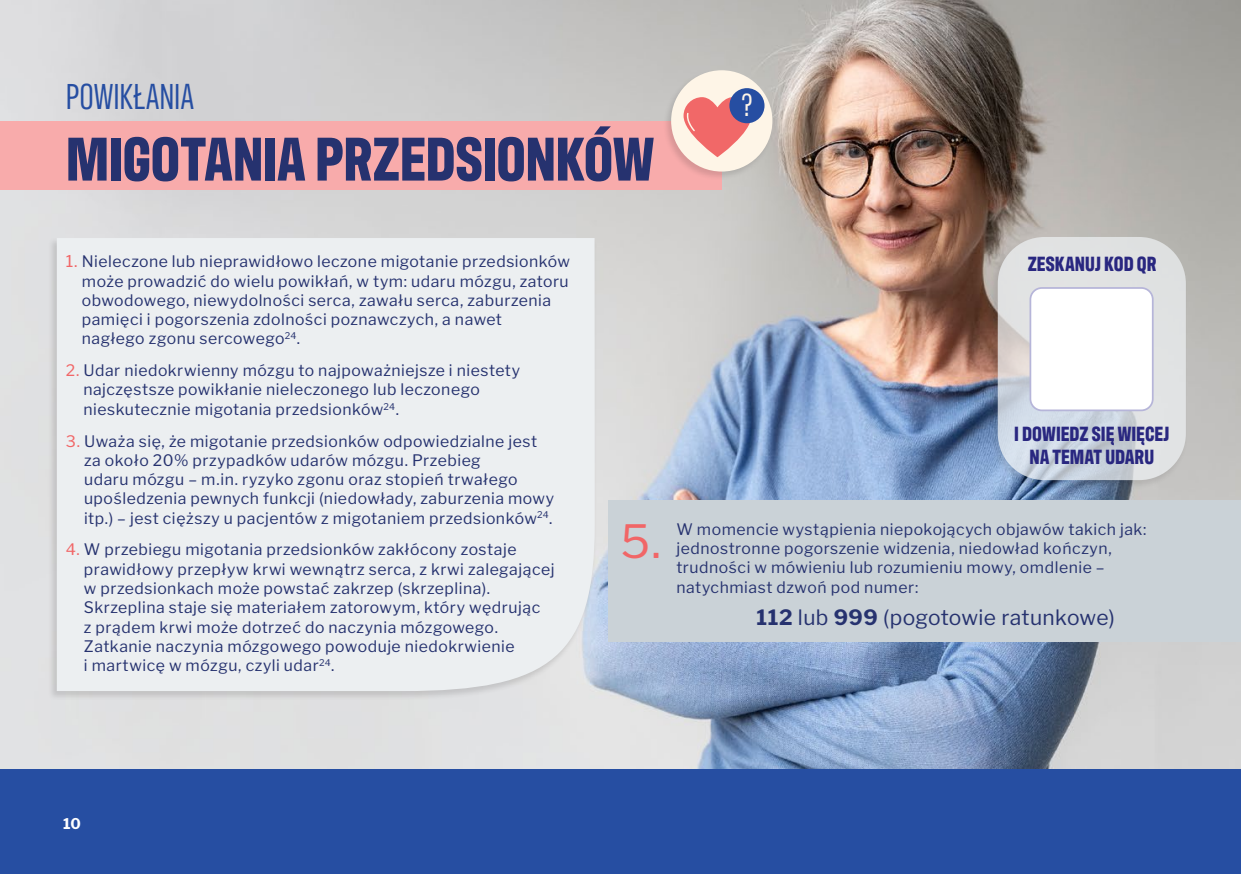
<style>
.page{position:relative;width:1241px;height:874px;background:#fff}
.page>*{position:absolute;margin:0;border:0;box-sizing:border-box;transform-origin:0 0}
.Headline{font:700 63px "Antarctican Headline";letter-spacing:-.01em;color:#26326f}
.Intro_text{font:45.5px "Libre Franklin";color:#f16667}
.Headline_eyebrow{font:36.75px "Antarctican Headline";letter-spacing:.015em;color:#264ea2}
.t1{font:32.55px "Antarctican Headline";color:#fef5e7}
.Sub-head{font:700 21px/22.8px "Antarctican Headline";color:#292780;text-align:center}
.Intro_text-2{font:21px "Libre Franklin";letter-spacing:.015em;color:#26326f}
.Intro_text-3{font:15.75px/19.2px "Libre Franklin";letter-spacing:.035em;color:#26326f}
.t2{font:700 14.7px "Libre Franklin";color:#fff}
.s1{font-size:16.28px;color:#f16667}
.s2{color:#f16667}
.s3{font-weight:700}
</style>
<div class="page">
<img style="left:0;top:0;width:1240px;height:768px">
<div style="left:0;top:768px;width:1240px;height:105px;background:#264ea2"></div>
<div style="left:48px;top:236px;width:549px;height:464px;background:#231f20;opacity:.15"></div>
<div style="left:57px;top:238px;width:537px;height:452px;background:#eceff1"></div>
<div style="left:0;top:121px;width:721px;height:69px;background:#f8abab"></div>
<hr style="left:1240px;top:118px;width:1px;height:69px;background:#f8abab">
<div style="left:988px;top:235px;width:199px;height:254px;background:#231f20;opacity:.15"></div>
<svg style="left:997px;top:237px;width:188px;height:243px;background:#d7dbdf"></svg>
<div style="left:1030px;top:288px;width:122px;height:122px;background:#fff;border-radius:11px"></div>
<div style="left:1029px;top:287px;width:124px;height:124px;border:2px solid #b6b5d9;border-radius:11px"></div>
<div style="left:608px;top:500px;width:632px;height:141px;background:#cad2d7"></div>
<div style="left:662px;top:69px;width:112px;height:112px;background:#231f20;opacity:.15"></div>
<div style="left:671px;top:70px;width:101px;height:101px;background:#fef5e7;border-radius:50%"></div>
<div style="left:729px;top:88px;width:35px;height:35px;background:#264ea2;border-radius:50%"></div>
<svg style="left:683px;top:94px;width:68px;height:63px"></svg>
<p class="Headline_eyebrow" style="left:66px;top:71px;width:129px">POWIKŁANIA</p>
<p class="Headline" style="left:66px;top:114px;width:589px">MIGOTANIA PRZEDSIONKÓW</p>
<h3 class="t1" style="left:741px;top:83px;width:12px">?</h3>
<p class="Intro_text-3" style="left:82px;top:252px;width:489px;text-indent:-16px"><span class="s1">1.</span> Nieleczone lub nieprawidłowo leczone migotanie przedsionków może prowadzić do wielu powikłań, w tym: udaru mózgu, zatoru obwodowego, niewydolności serca, zawału serca, zaburzenia pamięci i pogorszenia zdolności poznawczych, a nawet<br>nagłego zgonu sercowego<sup>24</sup>.</p>
<p class="Intro_text-3" style="left:83px;top:360px;width:438px;text-indent:-18px"><span class="s2">2.</span> Udar niedokrwienny mózgu to najpoważniejsze i niestety najczęstsze powikłanie nieleczonego lub leczonego nieskutecznie migotania przedsionków<sup>24</sup>.</p>
<p class="Intro_text-3" style="left:84px;top:431px;width:472px;text-indent:-18px"><span class="s2">3.</span> Uważa się, że migotanie przedsionków odpowiedzialne jest za około 20% przypadków udarów mózgu. Przebieg<br>udaru mózgu – m.in. ryzyko zgonu oraz stopień trwałego upośledzenia pewnych funkcji (niedowłady, zaburzenia mowy itp.) – jest cięższy u pacjentów z migotaniem przedsionków<sup>24</sup>.</p>
<p class="Intro_text-3" style="left:84px;top:540px;width:472px;text-indent:-18px"><span class="s2">4.</span> W przebiegu migotania przedsionków zakłócony zostaje prawidłowy przepływ krwi wewnątrz serca, z krwi zalegającej w przedsionkach może powstać zakrzep (skrzeplina).<br>Skrzeplina staje się materiałem zatorowym, który wędrując<br>z prądem krwi może dotrzeć do naczynia mózgowego.<br>Zatkanie naczynia mózgowego powoduje niedokrwienie<br>i martwicę w mózgu, czyli udar<sup>24</sup>.</p>
<p class="Sub-head" style="left:1027px;top:250px;width:130px">ZESKANUJ KOD QR</p>
<p class="Sub-head" style="left:1013px;top:421px;width:157px">I DOWIEDZ SIĘ WIĘCEJ<br>NA TEMAT UDARU</p>
<p class="Intro_text" style="left:620px;top:513px;width:42px">5.</p>
<p class="Intro_text-3" style="left:676px;top:519px;width:471px">W momencie wystąpienia niepokojących objawów takich jak: jednostronne pogorszenie widzenia, niedowład kończyn, trudności w mówieniu lub rozumieniu mowy, omdlenie – natychmiast dzwoń pod numer:</p>
<p class="Intro_text-2" style="left:756px;top:604px;width:360px"><span class="s3">112</span> lub <span class="s3">999</span> (pogotowie ratunkowe)</p>
<p class="t2" style="left:63px;top:814px;width:19px">10</p>
</div>
